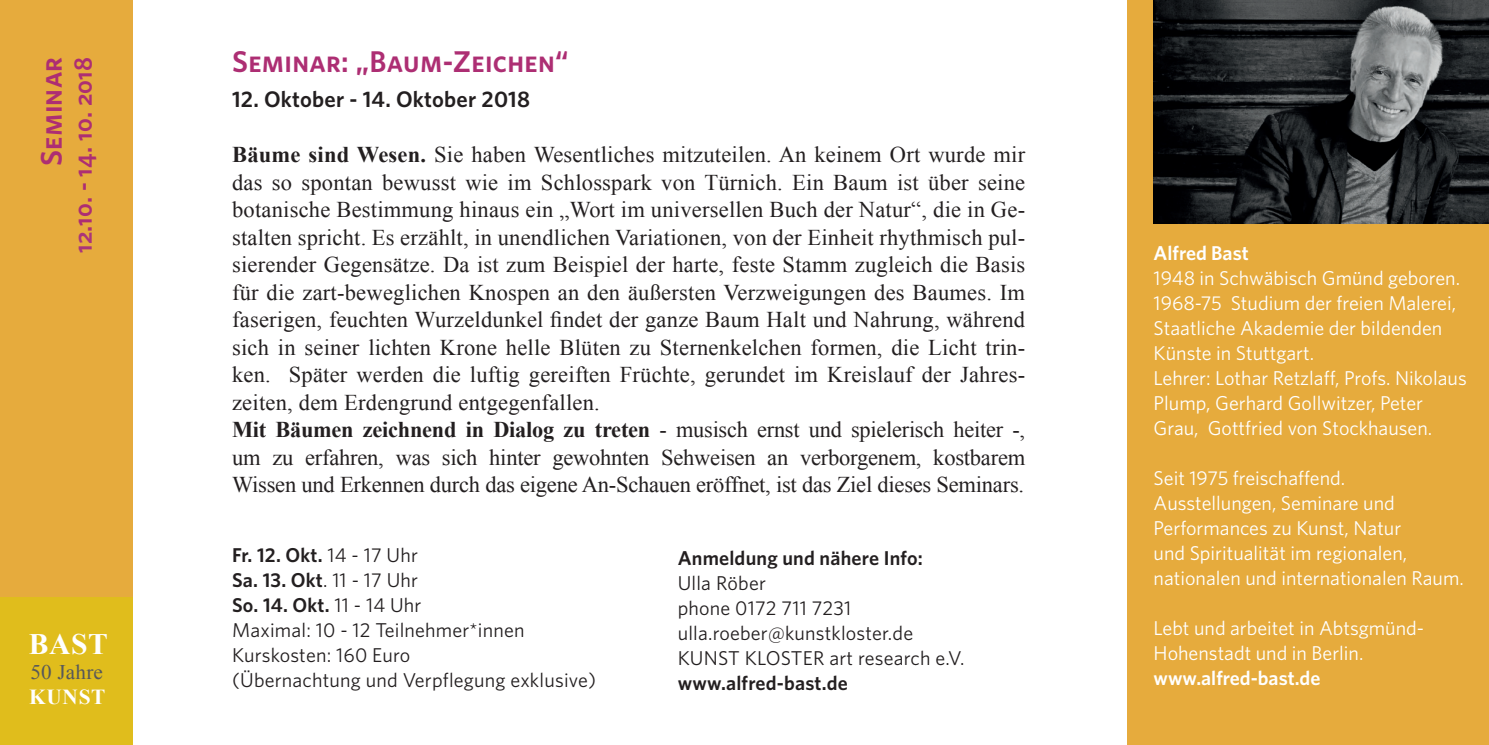
<style>
.page{position:relative;width:1489px;height:745px;background:#fff}
.page>*{position:absolute;margin:0;border:0;box-sizing:border-box;transform-origin:0 0}
.t1{font:30px "Whitney Semibold SC";letter-spacing:.01em;color:#ad2e73}
.t2{font:700 29.5px "Times New Roman";color:#fff}
.t3{font:25px "Whitney Semibold SC";letter-spacing:.01em;color:#ad2e73}
.t4{font:22.5px/27.5px "Times New Roman";color:#231f20;text-align:justify}
.t5{font:600 22.5px "Whitney";letter-spacing:.01em;color:#231f20}
.t6{font:700 21.25px "Times New Roman";letter-spacing:.03em;color:#fff}
.t7{font:20.75px "Times New Roman";letter-spacing:.01em;color:#57585a}
.t8{font:20px/25px "Whitney";color:#fff}
.t9{font:20px/25px "Whitney";letter-spacing:.01em;color:#231f20}
.t10{font:600 20px/25px "Whitney";letter-spacing:.01em;color:#231f20}
.t11{font:600 20px "Whitney";color:#fff}
.s1{color:#aa347a}
.s2{font-weight:700}
.s3{font-weight:400}
</style>
<div class="page">
<div style="left:0;top:0;width:132px;height:650px;background:#e6ab3d"></div>
<div style="left:0;top:597px;width:132px;height:147px;background:#e0bd1c"></div>
<div style="left:1127px;top:0;width:361px;height:744px;background:#e6ab3d"></div>
<img style="left:1153px;top:0;width:335px;height:223px">
<p class="t1" style="left:33px;top:166px;width:110px;rotate:-90deg">Seminar</p>
<p class="t3" style="left:68px;top:253px;width:197px;rotate:-90deg"><span class="s1">12</span>.10. - 14. 10. 2018</p>
<p class="t2" style="left:29px;top:622px;width:81px">BAST</p>
<p class="t7" style="left:30px;top:656px;width:74px">50 Jahre</p>
<p class="t6" style="left:29px;top:681px;width:78px">KUNST</p>
<p class="t1" style="left:232px;top:44px;width:338px">Seminar: „Baum-Zeichen“</p>
<p class="t5" style="left:232px;top:86px;width:299px">12. Oktober - 14. Oktober 2018</p>
<p class="t4" style="left:232px;top:140px;width:794px"><span class="s2">Bäume sind Wesen.</span> Sie haben Wesentliches mitzuteilen. An keinem Ort wurde mir das so spontan bewusst wie im Schlosspark von Türnich. Ein Baum ist über seine botanische Bestimmung hinaus ein „Wort im universellen Buch der Natur“, die in Ge&shy;stalten spricht. Es erzählt, in unendlichen Variationen, von der Einheit rhythmisch pul&shy;sierender Gegensätze. Da ist zum Beispiel der harte, feste Stamm zugleich die Basis für die zart-beweglichen Knospen an den äußersten Verzweigungen des Baumes. Im faserigen, feuchten Wurzeldunkel findet der ganze Baum Halt und Nahrung, während sich in seiner lichten Krone helle Blüten zu Sternenkelchen formen, die Licht trin&shy;ken. Später werden die luftig gereiften Früchte, gerundet im Kreislauf der Jahres&shy;zeiten, dem Erdengrund entgegenfallen.</p>
<p class="t4" style="left:232px;top:415px;width:794px"><span class="s2">Mit Bäumen zeichnend in Dialog zu treten</span> - musisch ernst und spielerisch heiter -, um zu erfahren, was sich hinter gewohnten Sehweisen an verborgenem, kostbarem Wissen und Erkennen durch das eigene An-Schauen eröffnet, ist das Ziel dieses Seminars.</p>
<p class="t10" style="left:232px;top:541px;width:187px">Fr. 12. Okt. <span class="s3">14 - 17 Uhr<br></span>Sa. 13. Okt<span class="s3">. 11 - 17 Uhr</span></p>
<p class="t10" style="left:232px;top:591px;width:191px">So. 14. Okt. <span class="s3">11 - 14 Uhr</span></p>
<p class="t9" style="left:232px;top:616px;width:294px">Maximal: 10 - 12 Teilnehmer*innen</p>
<p class="t9" style="left:232px;top:641px;width:365px">Kurskosten: 160 Euro<br>(Übernachtung und Verpflegung exklusive)</p>
<p class="t10" style="left:677px;top:544px;width:247px">Anmeldung und nähere Info:</p>
<p class="t9" style="left:677px;top:569px;width:90px">Ulla Röber</p>
<p class="t9" style="left:677px;top:594px;width:175px">phone 0172 711 7231</p>
<p class="t9" style="left:677px;top:619px;width:237px">ulla.roeber@kunstkloster.de</p>
<p class="t9" style="left:677px;top:644px;width:288px">KUNST KLOSTER art research e.V.</p>
<p class="t10" style="left:677px;top:669px;width:172px">www.alfred-bast.de</p>
<p class="t11" style="left:1153px;top:241px;width:97px">Alfred Bast</p>
<p class="t8" style="left:1153px;top:265px;width:308px">1948 in Schwäbisch Gmünd geboren.<br>1968-75 Studium der freien Malerei,<br>Staatliche Akademie der bildenden<br>Künste in Stuttgart.</p>
<p class="t8" style="left:1153px;top:365px;width:314px">Lehrer: Lothar Retzlaff, Profs. Nikolaus<br>Plump, Gerhard Gollwitzer, Peter<br>Grau, Gottfried von Stockhausen.</p>
<p class="t8" style="left:1153px;top:465px;width:193px">Seit 1975 freischaffend.</p>
<p class="t8" style="left:1153px;top:490px;width:312px">Ausstellungen, Seminare und Performances zu Kunst, Natur<br>und Spiritualität im regionalen, nationalen und internationalen Raum.</p>
<p class="t8" style="left:1153px;top:615px;width:272px">Lebt und arbeitet in Abtsgmünd-</p>
<p class="t8" style="left:1153px;top:640px;width:211px">Hohenstadt und in Berlin.</p>
<p class="t11" style="left:1153px;top:666px;width:168px">www.alfred-bast.de</p>
</div>
